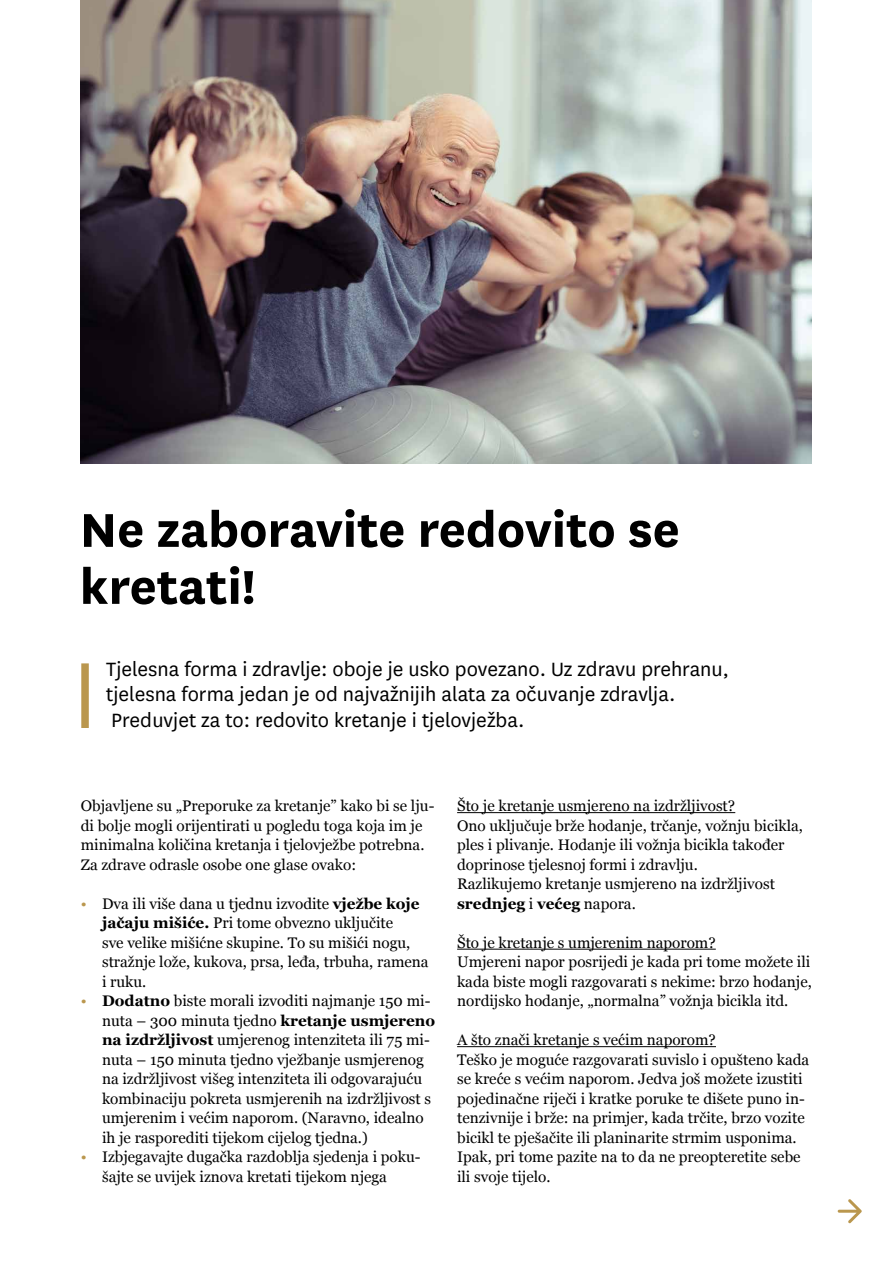
<style>
.page{position:relative;width:893px;height:1263px;background:#fff}
.page>*{position:absolute;margin:0;border:0;box-sizing:border-box;transform-origin:0 0}
.t1{font:700 55.5px/57px "National";color:#000}
.t2{font:22.5px/25.5px "National";color:#000}
.t3{font:15.3px/19.5px "Georgia";color:#000}
.s1{color:#ba974e}
.s2{font-weight:700}
</style>
<div class="page">
<img style="left:81px;top:0;width:731px;height:463px">
<div style="left:81px;top:663px;width:8px;height:65px;background:#ba974e"></div>
<hr style="left:457px;top:812px;width:278px;height:1px;background:#000">
<hr style="left:457px;top:949px;width:259px;height:1px;background:#000">
<hr style="left:457px;top:1046px;width:259px;height:1px;background:#000">
<svg style="left:838px;top:1199px;width:24px;height:24px"></svg>
<h1 class="t1" style="left:80px;top:497px;width:602px">Ne zaboravite redovito se kretati!</h1>
<h2 class="t2" style="left:106px;top:655px;width:624px">Tjelesna forma i zdravlje: oboje je usko povezano. Uz zdravu prehranu, tjelesna forma jedan je od najvažnijih alata za očuvanje zdravlja.<br>Preduvjet za to: redovito kretanje i tjelovježba.</h2>
<p class="t3" style="left:81px;top:796px;width:355px">Objavljene su „Preporuke za kretanje” kako bi se lju&shy;di bolje mogli orijentirati u pogledu toga koja im je minimalna količina kretanja i tjelovježbe potrebna.<br>Za zdrave odrasle osobe one glase ovako:</p>
<p class="t3" style="left:102px;top:893px;width:328px;text-indent:-21px"><span class="s1">•</span> Dva ili više dana u tjednu izvodite <span class="s2">vježbe koje jačaju mišiće.</span> Pri tome obvezno uključite<br>sve velike mišićne skupine. To su mišići nogu, stražnje lože, kukova, prsa, leđa, trbuha, ramena i ruku.</p>
<p class="t3" style="left:102px;top:991px;width:335px;text-indent:-21px"><span class="s1">•</span> <span class="s2">Dodatno</span> biste morali izvoditi najmanje 150 mi&shy;nuta – 300 minuta tjedno <span class="s2">kretanje usmjereno na izdržljivost</span> umjerenog intenziteta ili 75 mi&shy;nuta – 150 minuta tjedno vježbanje usmjerenog na izdržljivost višeg intenziteta ili odgovarajuću kombinaciju pokreta usmjerenih na izdržljivost s umjerenim i većim naporom. (Naravno, idealno ih je rasporediti tijekom cijelog tjedna.)</p>
<p class="t3" style="left:102px;top:1147px;width:320px;text-indent:-21px"><span class="s1">•</span> Izbjegavajte dugačka razdoblja sjedenja i poku&shy;šajte se uvijek iznova kretati tijekom njega</p>
<p class="t3" style="left:457px;top:796px;width:347px">Što je kretanje usmjereno na izdržljivost?<br>Ono uključuje brže hodanje, trčanje, vožnju bicikla, ples i plivanje. Hodanje ili vožnja bicikla također doprinose tjelesnoj formi i zdravlju.<br>Razlikujemo kretanje usmjereno na izdržljivost <span class="s2">srednjeg</span> i <span class="s2">većeg</span> napora.</p>
<p class="t3" style="left:457px;top:932px;width:356px">Što je kretanje s umjerenim naporom?<br>Umjereni napor posrijedi je kada pri tome možete ili kada biste mogli razgovarati s nekime: brzo hodanje, nordijsko hodanje, „normalna” vožnja bicikla itd.</p>
<p class="t3" style="left:457px;top:1030px;width:354px">A što znači kretanje s većim naporom?<br>Teško je moguće razgovarati suvislo i opušteno kada se kreće s većim naporom. Jedva još možete izustiti pojedinačne riječi i kratke poruke te dišete puno in&shy;tenzivnije i brže: na primjer, kada trčite, brzo vozite bicikl te pješačite ili planinarite strmim usponima.<br>Ipak, pri tome pazite na to da ne preopteretite sebe ili svoje tijelo.</p>
</div>
